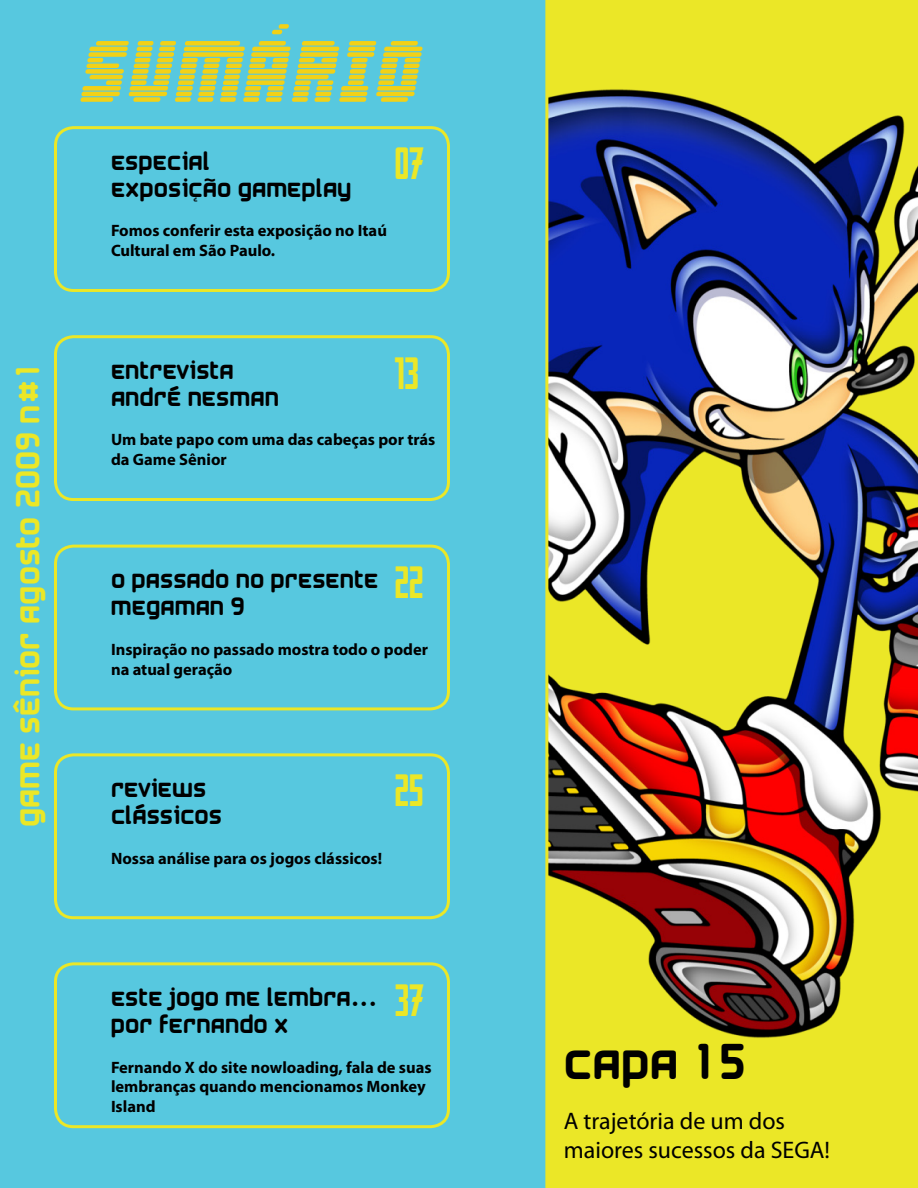
<style>
.page{position:relative;width:918px;height:1188px;background:#57c8df}
.page>*{position:absolute;margin:0;border:0;box-sizing:border-box;transform-origin:0 0}
.t1{font:75px "Abduction 2002";color:#f2d117}
.t2{font:extra-condensed 45px "Stahlbetontrger";color:#ebe727}
.t3{font:45px "Airstrip Four";color:#000}
.t4{font:30px "Airstrip Four";color:#ebe727}
.t5{font:24px/28.8px "Myriad Pro";color:#000}
.t6{font:22.5px/27px "Airstrip Four";color:#000}
.t7{font:700 16.5px/19.8px "Myriad Pro";color:#000}
</style>
<div class="page">
<svg style="left:545px;top:0;width:373px;height:1188px;background:#9c9255"></svg>
<div style="left:54px;top:335px;width:396px;height:166px;border:3px solid #ebe727;border-radius:18px"></div>
<div style="left:54px;top:126px;width:396px;height:166px;border:3px solid #ebe727;border-radius:18px"></div>
<div style="left:54px;top:545px;width:396px;height:165px;border:3px solid #ebe727;border-radius:18px"></div>
<div style="left:54px;top:753px;width:396px;height:166px;border:3px solid #ebe727;border-radius:18px"></div>
<div style="left:54px;top:962px;width:396px;height:166px;border:3px solid #ebe727;border-radius:18px"></div>
<h1 class="t1" style="left:81px;top:24px;width:344px">SUMÁRIO</h1>
<h3 class="t6" style="left:111px;top:148px;width:242px">ESPECIAL<br>EXPOSIÇÃO GAMEPLAY</h3>
<p class="t7" style="left:111px;top:220px;width:277px">Fomos conferir esta exposição no Itaú<br>Cultural em São Paulo.</p>
<h2 class="t2" style="left:395px;top:137px;width:31px">07</h2>
<h3 class="t4" style="left:12px;top:827px;width:468px;rotate:-90deg">GAME SÊNIOR AGOSTO 2009 N#1</h3>
<h2 class="t2" style="left:395px;top:347px;width:26px">13</h2>
<h3 class="t6" style="left:111px;top:357px;width:169px">ENTREVISTA<br>ANDRÉ NESMAN</h3>
<p class="t7" style="left:111px;top:429px;width:326px">Um bate papo com uma das cabeças por trás da Game Sênior</p>
<h2 class="t2" style="left:395px;top:555px;width:30px">22</h2>
<h3 class="t6" style="left:111px;top:567px;width:269px">O PASSADO NO PRESENTE<br>MEGAMAN</h3>
<h3 class="t6" style="left:231px;top:594px;width:16px">9</h3>
<p class="t7" style="left:111px;top:639px;width:319px">Inspiração no passado mostra todo o poder na atual geração</p>
<h3 class="t6" style="left:111px;top:775px;width:113px">REVIEWS<br>CLÁSSICOS</h3>
<p class="t7" style="left:111px;top:848px;width:273px">Nossa análise para os jogos clássicos!</p>
<h2 class="t2" style="left:395px;top:764px;width:30px">25</h2>
<h2 class="t2" style="left:395px;top:974px;width:31px">37</h2>
<h3 class="t6" style="left:111px;top:984px;width:268px">ESTE JOGO ME LEMBRA...<br>POR FERNANDO</h3>
<h3 class="t6" style="left:274px;top:1011px;width:16px">X</h3>
<p class="t7" style="left:111px;top:1057px;width:322px">Fernando X do site nowloading, fala de suas lembranças quando mencionamos Monkey<br>Island</p>
<h2 class="t3" style="left:564px;top:1037px;width:183px">CAPA 15</h2>
<h3 class="t5" style="left:564px;top:1106px;width:268px">A trajetória de um dos maiores sucessos da SEGA!</h3>
</div>
